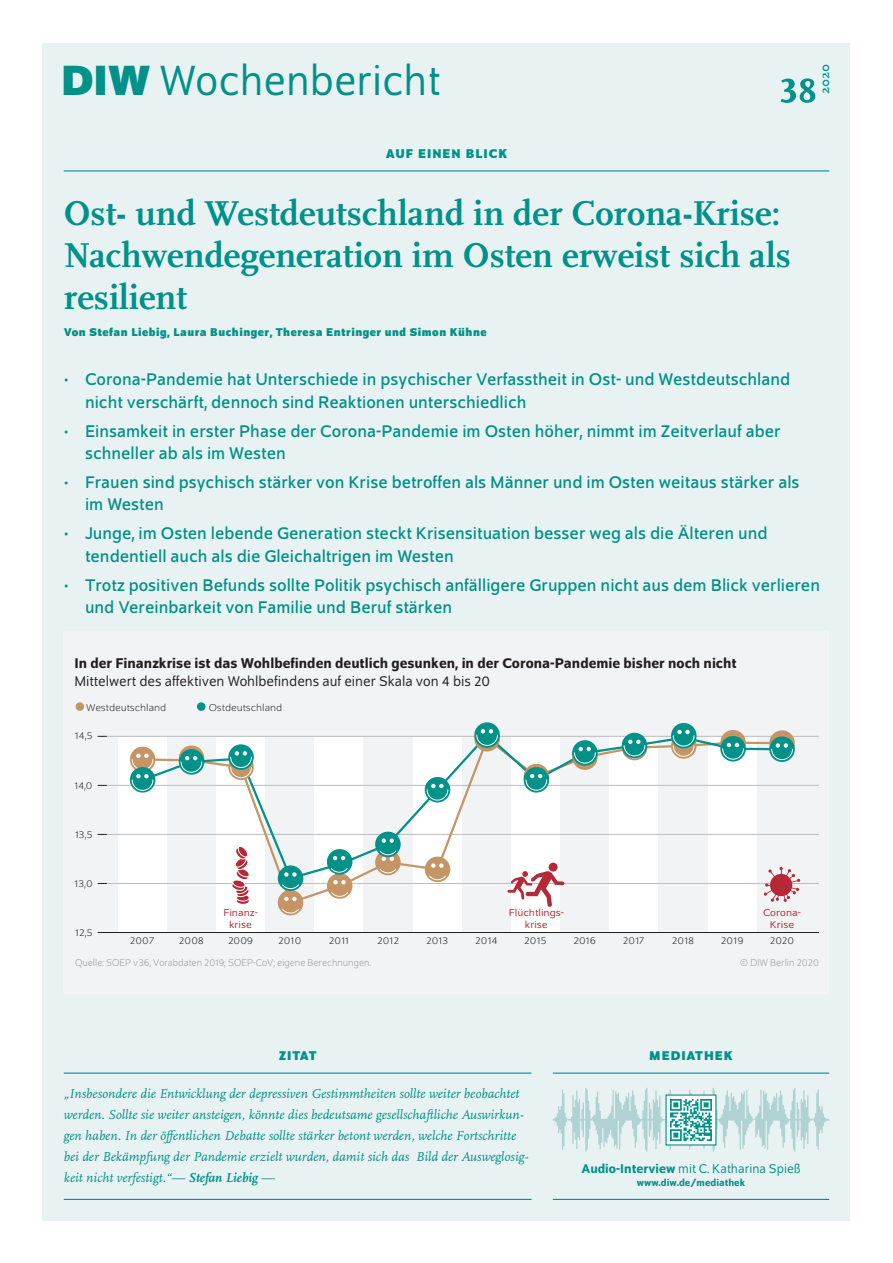
<style>
.page{position:relative;width:893px;height:1263px;background:#fff}
.page>*{position:absolute;margin:0;border:0;box-sizing:border-box;transform-origin:0 0}
.t1{font:700 51px "Scala Pro";color:#009188}
.t2{font:45px "Schumpeter Blond";color:#009188}
.t3{font:700 36px/42px "Scala Pro";color:#009188}
.t4{font:18px/22.5px "Schumpeter";color:#009188}
.t5{font:500 15px "Schumpeter";color:#231f20}
.t6{font:15px "Schumpeter Blond";color:#231f20}
.t7{font:italic 13.5px/21px "Scala Pro";color:#009188}
.t8{font:13.5px "Schumpeter Blond";color:#009188}
.t9{font:700 13.5px "Schumpeter";letter-spacing:.075em;color:#009188}
.t10{font:700 13.5px "Scala Pro";color:#009188}
.t11{font:700 12px "Schumpeter";letter-spacing:.04em;color:#009188}
.t12{font:300 10.5px "Schumpeter";color:#231f20;scale:1.11 1}
.t13{font:300 10.5px "Schumpeter";color:#939598}
.t14{font:10.5px/12px "Schumpeter Blond";color:#b72837;text-align:center;scale:1.11 1}
.t15{font:500 10.5px "Schumpeter";color:#009188}
.s1{font-family:"Schumpeter";font-weight:700}
.s2{font-weight:700}
.s3{font-family:"Schumpeter";font-weight:500}
</style>
<div class="page">
<div style="left:43px;top:43px;width:807px;height:1177px;background:#e9f2f2"></div>
<hr style="left:553px;top:1072px;width:276px;height:2px;background:#009188">
<hr style="left:553px;top:1199px;width:276px;height:1px;background:#009188">
<svg style="left:553px;top:1088px;width:276px;height:63px"></svg>
<div style="left:666px;top:1095px;width:50px;height:50px;background:#fff"></div>
<img style="left:670px;top:1099px;width:42px;height:42px">
<hr style="left:64px;top:1072px;width:467px;height:2px;background:#009188">
<hr style="left:64px;top:1199px;width:467px;height:1px;background:#009188">
<div style="left:64px;top:631px;width:765px;height:363px;background:#f2f3f4"></div>
<div style="left:118px;top:736px;width:48px;height:196px;background:#fff"></div>
<div style="left:217px;top:736px;width:48px;height:196px;background:#fff"></div>
<div style="left:315px;top:736px;width:48px;height:196px;background:#fff"></div>
<div style="left:413px;top:736px;width:48px;height:196px;background:#fff"></div>
<div style="left:512px;top:736px;width:48px;height:196px;background:#fff"></div>
<div style="left:610px;top:736px;width:48px;height:196px;background:#fff"></div>
<div style="left:708px;top:736px;width:48px;height:196px;background:#fff"></div>
<hr style="left:106px;top:785px;width:713px;height:1px;background:#bcbdc0">
<hr style="left:106px;top:834px;width:713px;height:1px;background:#bcbdc0">
<hr style="left:106px;top:883px;width:713px;height:1px;background:#bcbdc0">
<div style="left:130px;top:747px;width:25px;height:25px;background:#c59565;border-radius:50%"></div>
<hr style="left:106px;top:736px;width:713px;height:1px;background:#bcbdc0">
<svg style="left:140px;top:732px;width:638px;height:149px"></svg>
<hr style="left:106px;top:932px;width:713px;height:1px;background:#231f20">
<div style="left:76px;top:702px;width:8px;height:9px;background:#c59565;border-radius:50%"></div>
<div style="left:197px;top:702px;width:8px;height:9px;background:#009188;border-radius:50%"></div>
<svg style="left:179px;top:749px;width:25px;height:26px"></svg>
<div style="left:425px;top:777px;width:25px;height:25px;background:#009188;border-radius:50%"></div>
<div style="left:278px;top:890px;width:25px;height:25px;background:#c59565;border-radius:50%"></div>
<div style="left:327px;top:873px;width:25px;height:26px;background:#c59565;border-radius:50%"></div>
<div style="left:425px;top:856px;width:25px;height:26px;background:#c59565;border-radius:50%"></div>
<div style="left:474px;top:726px;width:26px;height:25px;background:#c59565;border-radius:50%"></div>
<svg style="left:524px;top:764px;width:25px;height:25px"></svg>
<svg style="left:572px;top:744px;width:26px;height:26px"></svg>
<div style="left:720px;top:730px;width:26px;height:25px;background:#c59565;border-radius:50%"></div>
<svg style="left:228px;top:754px;width:26px;height:26px"></svg>
<svg style="left:284px;top:897px;width:13px;height:4px"></svg>
<svg style="left:333px;top:880px;width:13px;height:4px"></svg>
<svg style="left:426px;top:784px;width:23px;height:17px"></svg>
<svg style="left:431px;top:863px;width:13px;height:5px"></svg>
<svg style="left:671px;top:733px;width:25px;height:26px"></svg>
<div style="left:769px;top:730px;width:26px;height:26px;background:#c59565;border-radius:50%"></div>
<svg style="left:764px;top:867px;width:36px;height:35px"></svg>
<div style="left:236px;top:897px;width:13px;height:7px;border:1px solid #fff;border-radius:50%"></div>
<svg style="left:237px;top:894px;width:12px;height:7px"></svg>
<div style="left:236px;top:894px;width:13px;height:7px;border:1px solid #fff;border-radius:50%"></div>
<svg style="left:231px;top:846px;width:19px;height:51px"></svg>
<div style="left:549px;top:863px;width:9px;height:8px;background:#b72837;border-radius:50%"></div>
<svg style="left:507px;top:871px;width:57px;height:36px"></svg>
<svg style="left:282px;top:909px;width:18px;height:5px"></svg>
<svg style="left:331px;top:892px;width:18px;height:5px"></svg>
<div style="left:375px;top:850px;width:26px;height:25px;background:#c59565;border-radius:50%"></div>
<svg style="left:379px;top:868px;width:18px;height:5px"></svg>
<svg style="left:428px;top:875px;width:18px;height:5px"></svg>
<div style="left:130px;top:767px;width:25px;height:25px;background:#009188;border-radius:50%"></div>
<svg style="left:131px;top:753px;width:23px;height:38px"></svg>
<svg style="left:180px;top:752px;width:23px;height:21px"></svg>
<svg style="left:228px;top:744px;width:26px;height:26px"></svg>
<svg style="left:230px;top:751px;width:22px;height:27px"></svg>
<svg style="left:474px;top:722px;width:26px;height:26px"></svg>
<svg style="left:476px;top:729px;width:22px;height:17px"></svg>
<svg style="left:524px;top:767px;width:25px;height:25px"></svg>
<svg style="left:525px;top:770px;width:22px;height:21px"></svg>
<svg style="left:572px;top:740px;width:26px;height:26px"></svg>
<svg style="left:574px;top:747px;width:22px;height:17px"></svg>
<div style="left:622px;top:733px;width:25px;height:25px;background:#009188;border-radius:50%"></div>
<svg style="left:623px;top:740px;width:23px;height:19px"></svg>
<div style="left:671px;top:723px;width:25px;height:25px;background:#009188;border-radius:50%"></div>
<svg style="left:672px;top:730px;width:23px;height:27px"></svg>
<div style="left:720px;top:736px;width:26px;height:25px;background:#009188;border-radius:50%"></div>
<svg style="left:722px;top:742px;width:22px;height:18px"></svg>
<svg style="left:769px;top:736px;width:26px;height:26px"></svg>
<svg style="left:771px;top:742px;width:22px;height:18px"></svg>
<div style="left:375px;top:832px;width:26px;height:25px;background:#009188;border-radius:50%"></div>
<svg style="left:382px;top:838px;width:12px;height:5px"></svg>
<svg style="left:379px;top:850px;width:18px;height:11px"></svg>
<div style="left:327px;top:849px;width:25px;height:25px;background:#009188;border-radius:50%"></div>
<svg style="left:333px;top:856px;width:12px;height:4px"></svg>
<svg style="left:330px;top:868px;width:18px;height:5px"></svg>
<div style="left:278px;top:865px;width:25px;height:26px;background:#009188;border-radius:50%"></div>
<svg style="left:282px;top:884px;width:18px;height:5px"></svg>
<svg style="left:284px;top:872px;width:13px;height:5px"></svg>
<hr style="left:64px;top:170px;width:765px;height:1px;background:#009188">
<h2 class="t2" style="left:61px;top:59px;width:381px"><span class="s1">DIW</span> Wochenbericht</h2>
<p class="t9" style="left:386px;top:146px;width:123px">AUF EINEN BLICK</p>
<p class="t10" style="left:815px;top:94px;width:32px;rotate:-90deg">2020</p>
<h1 class="t1" style="left:780px;top:48px;width:38px">38</h1>
<h3 class="t3" style="left:64px;top:190px;width:728px">Ost- und Westdeutschland in der Corona-Krise:<br>Nachwendegeneration im Osten erweist sich als resilient</h3>
<p class="t11" style="left:64px;top:325px;width:424px">Von Stefan Liebig, Laura Buchinger, Theresa Entringer und Simon Kühne</p>
<p class="t4" style="left:85px;top:369px;width:707px;text-indent:-21px">• Corona-Pandemie hat Unterschiede in psychischer Verfasstheit in Ost- und Westdeutschland nicht verschärft, dennoch sind Reaktionen unterschiedlich</p>
<p class="t4" style="left:85px;top:420px;width:697px;text-indent:-21px">• Einsamkeit in erster Phase der Corona-Pandemie im Osten höher, nimmt im Zeitverlauf aber schneller ab als im Westen</p>
<p class="t4" style="left:85px;top:471px;width:716px;text-indent:-21px">• Frauen sind psychisch stärker von Krise betroffen als Männer und im Osten weitaus stärker als im Westen</p>
<p class="t4" style="left:85px;top:523px;width:684px;text-indent:-21px">• Junge, im Osten lebende Generation steckt Krisensituation besser weg als die Älteren und tendentiell auch als die Gleichaltrigen im Westen</p>
<p class="t4" style="left:85px;top:574px;width:736px;text-indent:-21px">• Trotz positiven Befunds sollte Politik psychisch anfälligere Gruppen nicht aus dem Blick verlieren und Vereinbarkeit von Familie und Beruf stärken</p>
<p class="t5" style="left:74px;top:655px;width:664px">In der Finanzkrise ist das Wohlbefinden deutlich gesunken, in der Corona-Pandemie bisher noch nicht</p>
<p class="t6" style="left:74px;top:673px;width:417px">Mittelwert des affektiven Wohlbefindens auf einer Skala von 4 bis 20</p>
<p class="t12" style="left:86px;top:702px;width:74px">Westdeutschland</p>
<p class="t12" style="left:209px;top:702px;width:68px">Ostdeutschland</p>
<p class="t12" style="left:75px;top:731px;width:18px">14,5</p>
<p class="t12" style="left:74px;top:780px;width:18px">14,0</p>
<p class="t12" style="left:75px;top:829px;width:18px">13,5</p>
<p class="t12" style="left:75px;top:878px;width:18px">13,0</p>
<p class="t12" style="left:75px;top:927px;width:17px">12,5</p>
<p class="t14" style="left:509px;top:907px;width:51px">Flüchtlings&shy;krise</p>
<p class="t14" style="left:223px;top:907px;width:33px">Finanz&shy;krise</p>
<p class="t14" style="left:763px;top:907px;width:36px">Corona-<br>Krise</p>
<p class="t12" style="left:130px;top:936px;width:24px">2007</p>
<p class="t12" style="left:179px;top:936px;width:24px">2008</p>
<p class="t12" style="left:228px;top:936px;width:24px">2009</p>
<p class="t12" style="left:278px;top:936px;width:22px">2010</p>
<p class="t12" style="left:329px;top:936px;width:19px">2011</p>
<p class="t12" style="left:377px;top:936px;width:21px">2012</p>
<p class="t12" style="left:426px;top:936px;width:21px">2013</p>
<p class="t12" style="left:475px;top:936px;width:22px">2014</p>
<p class="t12" style="left:524px;top:936px;width:22px">2015</p>
<p class="t12" style="left:573px;top:936px;width:22px">2016</p>
<p class="t12" style="left:623px;top:936px;width:21px">2017</p>
<p class="t12" style="left:672px;top:936px;width:22px">2018</p>
<p class="t12" style="left:721px;top:936px;width:22px">2019</p>
<p class="t12" style="left:770px;top:936px;width:23px">2020</p>
<p class="t13" style="left:75px;top:957px;width:298px">Quelle: SOEP v36, Vorabdaten 2019; SOEP-CoV; eigene Berechnungen.</p>
<p class="t13" style="left:740px;top:957px;width:81px">© DIW Berlin 2020</p>
<p class="t9" style="left:279px;top:1048px;width:39px">ZITAT</p>
<p class="t7" style="left:64px;top:1083px;width:466px">„Insbesondere die Entwicklung der depressiven Gestimmtheiten sollte weiter beobachtet werden. Sollte sie weiter ansteigen, könnte dies bedeutsame gesellschaftliche Auswirkun&shy;gen haben. In der öffentlichen Debatte sollte stärker betont werden, welche Fortschritte bei der Bekämpfung der Pandemie erzielt wurden, damit sich das Bild der Ausweglosig&shy;keit nicht verfestigt.“— <span class="s2">Stefan Liebig</span> —</p>
<p class="t9" style="left:649px;top:1048px;width:85px">MEDIATHEK</p>
<p class="t8" style="left:581px;top:1162px;width:221px"><span class="s3">Audio-Interview</span> mit C. Katharina Spieß</p>
<p class="t15" style="left:637px;top:1177px;width:110px">www.diw.de/mediathek</p>
</div>
